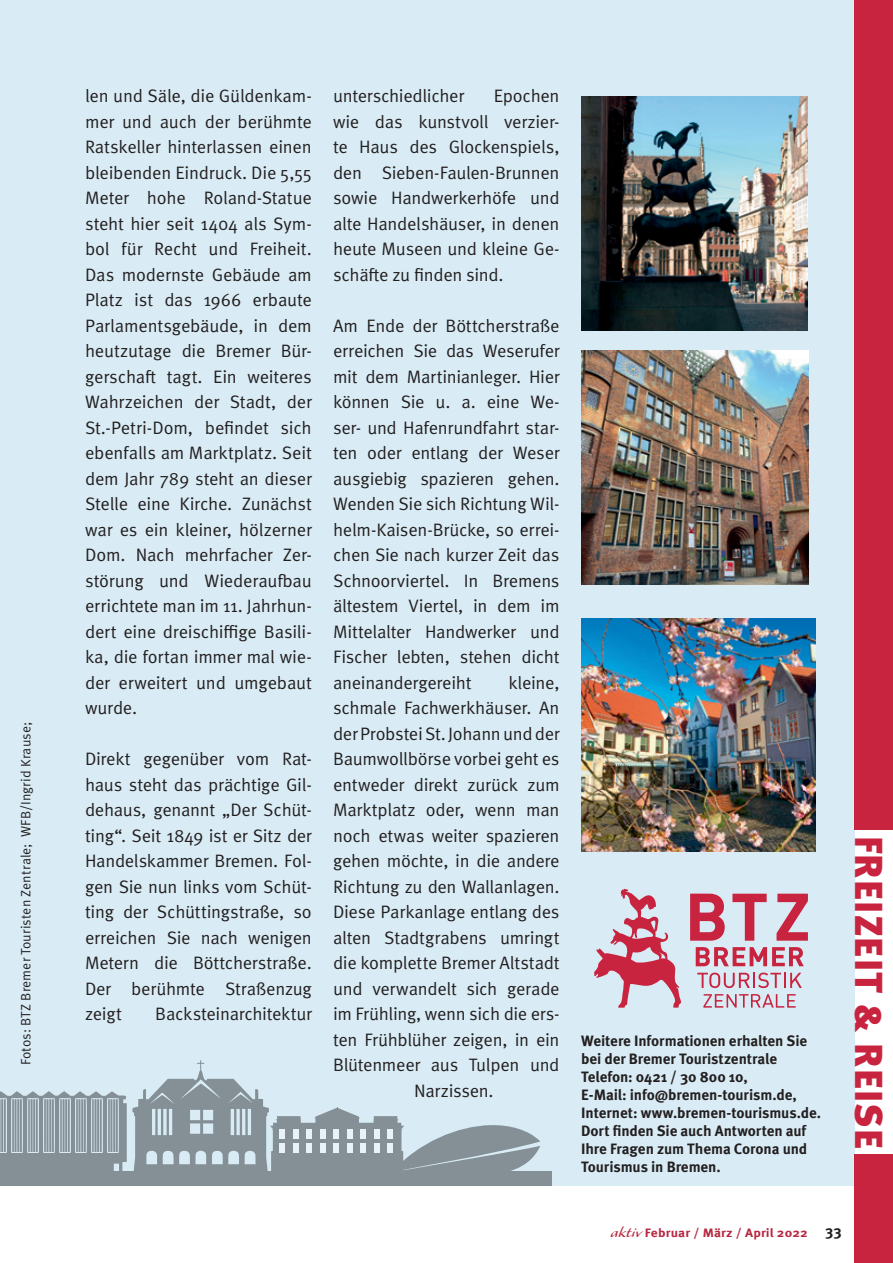
<style>
.page{position:relative;width:893px;height:1263px;background:#fff}
.page>*{position:absolute;margin:0;border:0;box-sizing:border-box;transform-origin:0 0}
.t1{font:900 39px "Meta Pro";letter-spacing:.035em;color:#c8233f}
.Fließtext{font:18px/25.5px "Meta Pro Norm";letter-spacing:-.02em;color:#231f20;text-align:justify}
.Fließtext-2{font:700 15px/18px "Meta Pro";letter-spacing:-.01em;color:#231f20}
.Fließtext-3{font:13.5px "Meta Pro Norm";letter-spacing:.005em;color:#231f20}
.t2{font:700 12.15px "Meta Pro";letter-spacing:.01em;color:#b62841;scale:1.11 1}
.s1{font-family:"Alexa Std";font-weight:400;font-size:16.2px}
.s2{font-size:15px;color:#231f20}
</style>
<div class="page">
<div style="left:0;top:0;width:855px;height:1186px;background:#d9ecf5"></div>
<div style="left:0;top:1171px;width:552px;height:15px;background:#849096"></div>
<svg style="left:0;top:1060px;width:540px;height:111px"></svg>
<div style="left:855px;top:0;width:38px;height:829px;background:#c8233f"></div>
<div style="left:855px;top:1155px;width:38px;height:108px;background:#c8233f"></div>
<img style="left:581px;top:97px;width:227px;height:234px">
<img style="left:581px;top:351px;width:227px;height:234px">
<img style="left:581px;top:618px;width:234px;height:233px">
<svg style="left:594px;top:889px;width:87px;height:119px"></svg>
<svg style="left:690px;top:893px;width:35px;height:48px"></svg>
<svg style="left:776px;top:894px;width:32px;height:47px"></svg>
<svg style="left:732px;top:894px;width:35px;height:47px"></svg>
<svg style="left:696px;top:947px;width:108px;height:19px"></svg>
<svg style="left:697px;top:972px;width:105px;height:36px"></svg>
<p class="Fließtext-3" style="left:15px;top:1065px;width:345px;rotate:-90deg">Fotos: BTZ Bremer Touristen Zentrale; WFB/Ingrid Krause;</p>
<p class="Fließtext" style="left:85px;top:82px;width:228px">len und Säle, die Güldenkam&shy;mer und auch der berühmte Ratskeller hinterlassen einen bleibenden Eindruck. Die 5,55<br>Meter hohe Roland-Statue steht hier seit 1404 als Sym&shy;bol für Recht und Freiheit.<br>Das modernste Gebäude am Platz ist das 1966 erbaute Parlamentsgebäude, in dem heutzutage die Bremer Bür&shy;gerschaft tagt. Ein weiteres Wahrzeichen der Stadt, der St.-Petri-Dom, befindet sich ebenfalls am Marktplatz. Seit dem Jahr 789 steht an dieser Stelle eine Kirche. Zunächst war es ein kleiner, hölzerner Dom. Nach mehrfacher Zer&shy;störung und Wiederaufbau errichtete man im 11. Jahrhun&shy;dert eine dreischiffige Basili&shy;ka, die fortan immer mal wie&shy;der erweitert und umgebaut wurde.</p>
<p class="Fließtext" style="left:85px;top:745px;width:228px">Direkt gegenüber vom Rat&shy;haus steht das prächtige Gil&shy;dehaus, genannt „Der Schüt&shy;ting“. Seit 1849 ist er Sitz der Handelskammer Bremen. Fol&shy;gen Sie nun links vom Schüt&shy;ting der Schüttingstraße, so erreichen Sie nach wenigen Metern die Böttcherstraße.<br>Der berühmte Straßenzug zeigt</p>
<p class="Fließtext" style="left:155px;top:1000px;width:158px">Backsteinarchitektur</p>
<p class="Fließtext" style="left:333px;top:82px;width:228px;text-indent:161px">Epochen wie das kunstvoll verzier&shy;te Haus des Glockenspiels, den Sieben-Faulen-Brunnen sowie Handwerkerhöfe und alte Handelshäuser, in denen heute Museen und kleine Ge&shy;schäfte zu finden sind.</p>
<p class="Fließtext" style="left:333px;top:311px;width:228px">Am Ende der Böttcherstraße erreichen Sie das Weserufer mit dem Martinianleger. Hier können Sie u. a. eine We&shy;ser- und Hafenrundfahrt star&shy;ten oder entlang der Weser ausgiebig spazieren gehen.<br>Wenden Sie sich Richtung Wil&shy;helm-Kaisen-Brücke, so errei&shy;chen Sie nach kurzer Zeit das Schnoorviertel. In Bremens ältestem Viertel, in dem im Mittelalter Handwerker und Fischer lebten, stehen dicht aneinandergereiht</p>
<p class="Fließtext" style="left:333px;top:82px;width:133px">unterschiedlicher</p>
<p class="Fließtext" style="left:508px;top:668px;width:53px">kleine,</p>
<p class="Fließtext" style="left:333px;top:694px;width:228px">schmale Fachwerkhäuser. An</p>
<p class="Fließtext" style="left:333px;top:719px;width:228px">der Probstei St. Johann und der</p>
<p class="Fließtext" style="left:333px;top:745px;width:228px">Baumwollbörse vorbei geht es</p>
<p class="Fließtext" style="left:333px;top:770px;width:228px">entweder direkt zurück zum</p>
<p class="Fließtext" style="left:333px;top:796px;width:228px">Marktplatz oder, wenn man</p>
<p class="Fließtext" style="left:333px;top:821px;width:228px">noch etwas weiter spazieren</p>
<p class="Fließtext" style="left:333px;top:847px;width:228px">gehen möchte, in die andere</p>
<p class="Fließtext" style="left:333px;top:872px;width:228px">Richtung zu den Wallanlagen.</p>
<p class="Fließtext" style="left:333px;top:898px;width:228px">Diese Parkanlage entlang des</p>
<p class="Fließtext" style="left:333px;top:923px;width:228px">alten Stadtgrabens umringt</p>
<p class="Fließtext" style="left:333px;top:949px;width:228px">die komplette Bremer Altstadt</p>
<p class="Fließtext" style="left:333px;top:974px;width:228px">und verwandelt sich gerade</p>
<p class="Fließtext" style="left:333px;top:1000px;width:228px">im Frühling, wenn sich die ers-</p>
<p class="Fließtext" style="left:333px;top:1025px;width:228px">ten Frühblüher zeigen, in ein</p>
<p class="Fließtext" style="left:333px;top:1051px;width:228px">Blütenmeer aus Tulpen und</p>
<p class="Fließtext" style="left:414px;top:1076px;width:81px">Narzissen.</p>
<p class="Fließtext-2" style="left:581px;top:1031px;width:242px">Weitere Informationen erhalten Sie bei der Bremer Touristzentrale Telefon: 0421 / 30 800 10,<br>E-Mail: info@bremen-tourism.de, Internet: www.bremen-tourismus.de.</p>
<p class="Fließtext-2" style="left:581px;top:1121px;width:228px;text-align:justify">Dort finden Sie auch Antworten auf Ihre Fragen zum Thema Corona und Tourismus in Bremen.</p>
<p class="t1" style="left:899px;top:836px;width:314px;rotate:90deg">FREIZEIT &amp; REISE</p>
<p class="t2" style="left:610px;top:1223px;width:210px"><span class="s1">aktiv</span> Februar / März / April 2022 <span class="s2">33</span></p>
</div>
